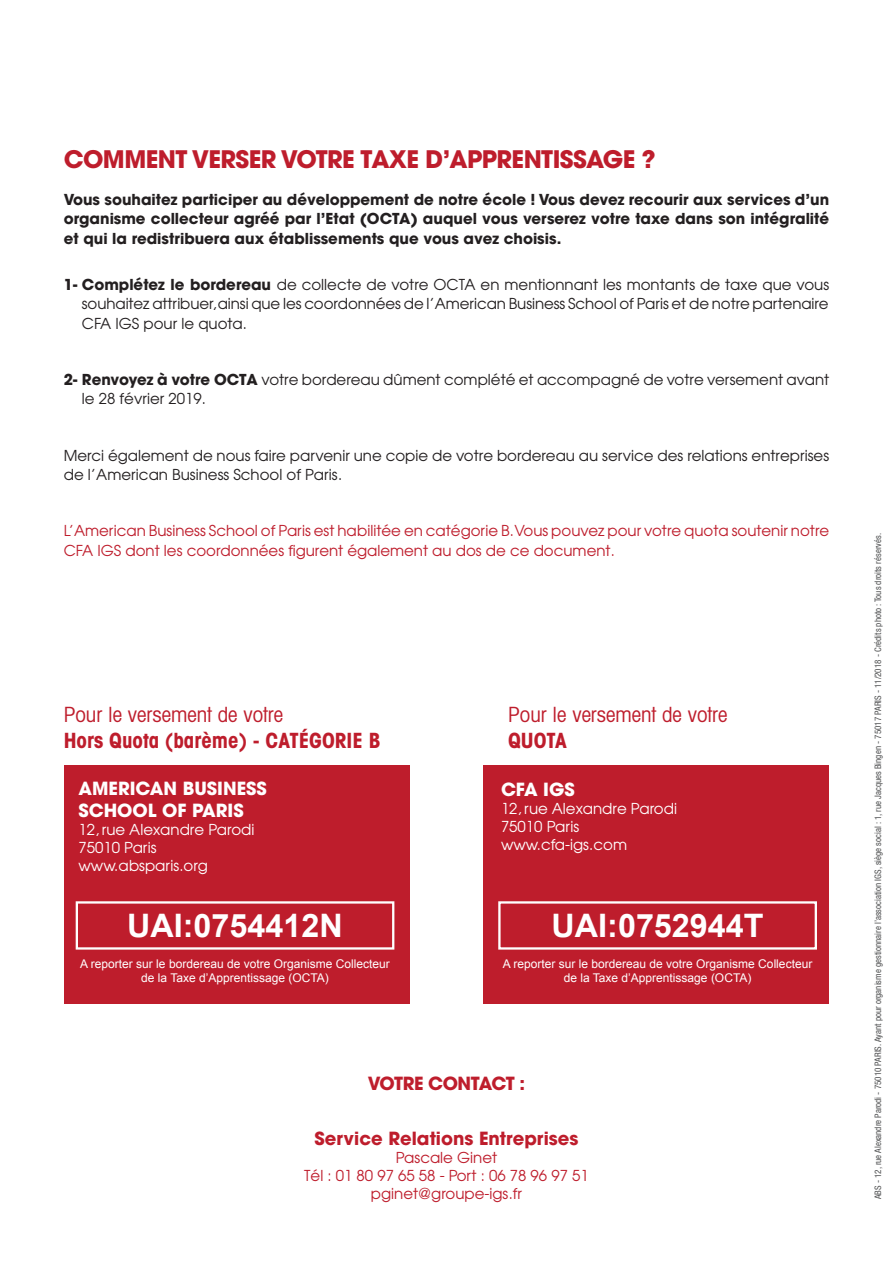
<style>
.page{position:relative;width:893px;height:1263px;background:#fff}
.page>*{position:absolute;margin:0;border:0;box-sizing:border-box;transform-origin:0 0}
.t1{font:700 32.4px "Arial";color:#fff}
.t2{font:700 24px "Avant Garde";letter-spacing:-.025em;color:#be1d2c}
.t3{font:condensed 21px "Avant Garde";color:#be1d2c}
.t4{font:700 condensed 21px "Avant Garde";color:#be1d2c}
.t5{font:700 18px/21.6px "Avant Garde";color:#fff}
.t6{font:700 18px "Avant Garde";color:#be1d2c}
.t7{font:700 18px "Avant Garde";letter-spacing:-.025em;color:#be1d2c}
.t8{font:15px/19.5px "Avant Garde";color:#231f20}
.t9{font:700 15px/19.5px "Avant Garde";color:#231f20;text-align:justify}
.t10{font:15px/18px "Avant Garde";color:#be1d2c;text-align:center}
.t11{font:15px/18px "Avant Garde";color:#fff}
.t12{font:12px/14.4px "Arial";color:#fff;text-align:center}
.t13{font:condensed 9px "Helvetica Neue";color:#4e4f50}
.s1{font-weight:700}
</style>
<div class="page">
<div style="left:64px;top:765px;width:345px;height:238px;background:#be1d2c"></div>
<div style="left:484px;top:765px;width:345px;height:238px;background:#be1d2c"></div>
<div style="left:76px;top:901px;width:318px;height:49px;border:2px solid #fff"></div>
<div style="left:498px;top:901px;width:319px;height:49px;border:2px solid #fff"></div>
<h2 class="t2" style="left:64px;top:143px;width:593px">COMMENT VERSER VOTRE TAXE D’APPRENTISSAGE ?</h2>
<p class="t9" style="left:64px;top:190px;width:767px">Vous souhaitez participer au développement de notre école ! Vous devez recourir aux services d’un organisme collecteur agréé par l’Etat (OCTA) auquel vous verserez votre taxe dans son intégralité et qui la redistribuera aux établissements que vous avez choisis.</p>
<p class="t8" style="left:82px;top:274px;width:749px;text-align:justify;text-indent:-18px"><span class="s1">1- Complétez le bordereau</span> de collecte de votre OCTA en mentionnant les montants de taxe que vous souhaitez attribuer, ainsi que les coordonnées de l’American Business School of Paris et de notre partenaire CFA IGS pour le quota.</p>
<p class="t8" style="left:82px;top:369px;width:749px;text-indent:-18px"><span class="s1">2- Renvoyez à votre OCTA</span> votre bordereau dûment complété et accompagné de votre versement avant le 28 février 2019.</p>
<p class="t8" style="left:64px;top:445px;width:767px">Merci également de nous faire parvenir une copie de votre bordereau au service des relations entreprises de l’American Business School of Paris.</p>
<p class="t10" style="left:64px;top:520px;width:767px;line-height:19.5px;text-align:left">L’American Business School of Paris est habilitée en catégorie B.Vous pouvez pour votre quota soutenir notre<br>CFA IGS dont les coordonnées figurent également au dos de ce document.</p>
<h3 class="t3" style="left:64px;top:702px;width:221px">Pour le versement de votre</h3>
<h3 class="t4" style="left:64px;top:727px;width:318px">Hors Quota (barème) - CATÉGORIE B</h3>
<p class="t5" style="left:78px;top:778px;width:190px">AMERICAN BUSINESS<br>SCHOOL OF PARIS</p>
<p class="t11" style="left:78px;top:820px;width:178px">12, rue Alexandre Parodi<br>75010 Paris www.absparis.org</p>
<h3 class="t3" style="left:508px;top:702px;width:221px">Pour le versement de votre</h3>
<h3 class="t4" style="left:508px;top:727px;width:60px">QUOTA</h3>
<p class="t5" style="left:501px;top:778px;width:75px">CFA IGS</p>
<p class="t11" style="left:501px;top:799px;width:178px">12, rue Alexandre Parodi<br>75010 Paris www.cfa-igs.com</p>
<h1 class="t1" style="left:127px;top:904px;width:217px">UAI:0754412N</h1>
<h1 class="t1" style="left:552px;top:904px;width:214px">UAI:0752944T</h1>
<p class="t12" style="left:80px;top:956px;width:311px">A reporter sur le bordereau de votre Organisme Collecteur de la Taxe d’Apprentissage (OCTA)</p>
<p class="t12" style="left:503px;top:956px;width:311px">A reporter sur le bordereau de votre Organisme Collecteur de la Taxe d’Apprentissage (OCTA)</p>
<p class="t7" style="left:368px;top:1072px;width:159px">VOTRE CONTACT :</p>
<p class="t6" style="left:314px;top:1127px;width:266px">Service Relations Entreprises</p>
<p class="t10" style="left:304px;top:1148px;width:286px">Pascale Ginet<br>Tél : 01 80 97 65 58 - Port : 06 78 96 97 51 pginet@groupe-igs.fr</p>
<p class="t13" style="left:873px;top:1199px;width:667px;rotate:-90deg">ABS - 12, rue Alexandre Parodi - 75010 PARIS. Ayant pour organisme gestionnaire l’association IGS, siège social : 1, rue Jacques Bingen - 75017 PARIS - 11/2018 - Crédits photo : Tous droits réservés.</p>
</div>
